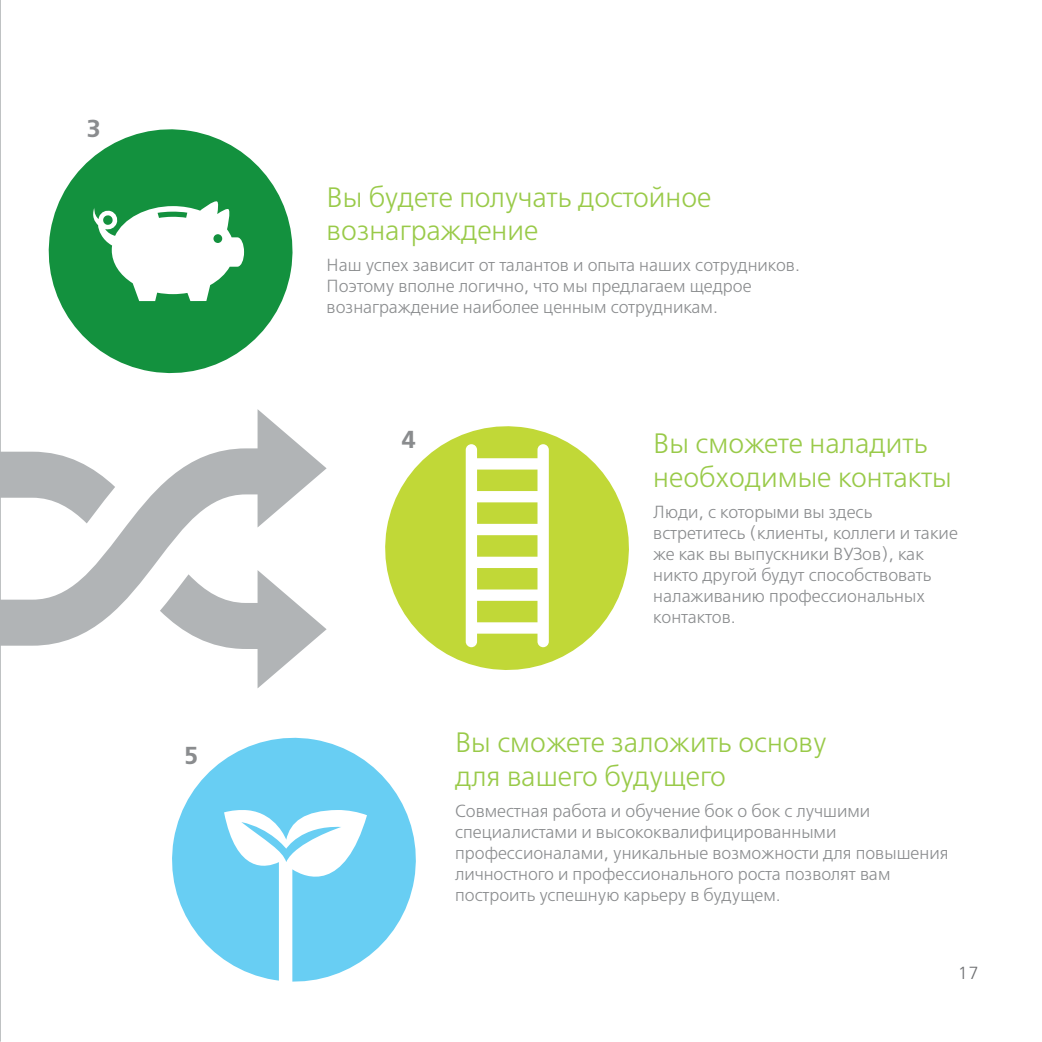
<style>
.page{position:relative;width:1042px;height:1042px;background:#fff}
.page>*{position:absolute;margin:0;border:0;box-sizing:border-box;transform-origin:0 0}
.t1{font:300 28px/33.6px "Free Set";color:#99ca49}
.t2{font:600 24.5px "Free Set";color:#8a8c8e}
.t3{font:300 17.5px/21px "Free Set";color:#8a8c8e}
.t4{font:300 17.5px "Free Set";color:#6d6e71}
</style>
<div class="page">
<hr style="left:0;top:0;width:1px;height:1041px;background:#b1b4b6">
<svg style="left:0;top:409px;width:327px;height:279px"></svg>
<svg style="left:48px;top:129px;width:245px;height:245px;fill:#13913e"></svg>
<svg style="left:385px;top:426px;width:244px;height:244px;fill:#c1d837"></svg>
<svg style="left:172px;top:737px;width:244px;height:223px;fill:#68cef3"></svg>
<svg style="left:91px;top:199px;width:153px;height:102px"></svg>
<svg style="left:466px;top:444px;width:83px;height:203px"></svg>
<svg style="left:224px;top:809px;width:143px;height:173px"></svg>
<h2 class="t2" style="left:86px;top:114px;width:17px">3</h2>
<h2 class="t2" style="left:184px;top:741px;width:17px">5</h2>
<h1 class="t1" style="left:327px;top:181px;width:386px">Вы будете получать достойное вознаграждение</h1>
<p class="t3" style="left:327px;top:255px;width:475px">Наш успех зависит от талантов и опыта наших сотрудников.<br>Поэтому вполне логично, что мы предлагаем щедрое вознаграждение наиболее ценным сотрудникам.</p>
<h2 class="t2" style="left:401px;top:425px;width:17px">4</h2>
<h1 class="t1" style="left:653px;top:427px;width:300px">Вы сможете наладить необходимые контакты</h1>
<p class="t3" style="left:653px;top:501px;width:306px">Люди, с которыми вы здесь встретитесь (клиенты, коллеги и такие же как вы выпускники ВУЗов), как никто другой будут способствовать налаживанию профессиональных контактов.</p>
<h1 class="t1" style="left:455px;top:726px;width:373px">Вы сможете заложить основу для вашего будущего</h1>
<p class="t3" style="left:455px;top:800px;width:495px">Совместная работа и обучение бок о бок с лучшими специалистами и высококвалифицированными профессионалами, уникальные возможности для повышения личностного и профессионального роста позволят вам построить успешную карьеру в будущем.</p>
<p class="t4" style="left:957px;top:962px;width:23px">17</p>
</div>
